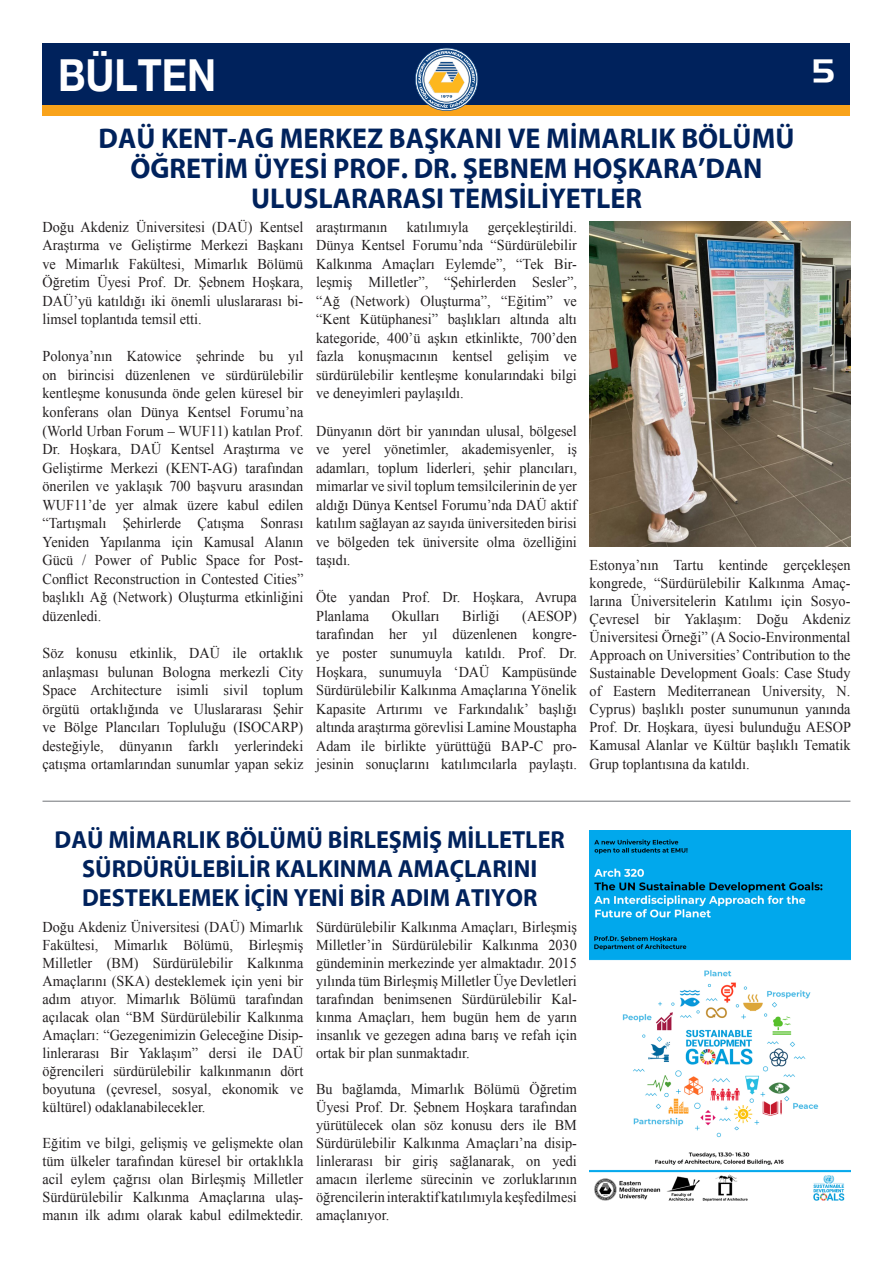
<style>
.page{position:relative;width:893px;height:1263px;background:#fff}
.page>*{position:absolute;margin:0;border:0;box-sizing:border-box;transform-origin:0 0}
.t1{font:700 44.1px "Helvetica Neue EMU";color:#fff;scale:.89 1}
.t2{font:31.5px "Handel EMU";color:#fff}
.t3{font:700 28.8px/30.2px "Myriad EMU";color:#00225c;text-align:center}
.t4{font:700 24.9px/28.8px "Myriad EMU";color:#00225c;text-align:center}
.t5{font:15px/18.6px "Times New Roman";color:#231f20;text-align:justify;scale:.95 1}
</style>
<div class="page">
<div style="left:43px;top:43px;width:807px;height:72px;background:#f9a31b"></div>
<div style="left:43px;top:43px;width:807px;height:61px;background:#00225c"></div>
<svg style="left:415px;top:48px;width:63px;height:63px"></svg>
<img style="left:590px;top:221px;width:260px;height:325px">
<img style="left:590px;top:830px;width:260px;height:372px">
<hr style="left:43px;top:800px;width:807px;height:2px;background:#939598">
<p class="t1" style="left:58px;top:48px;width:179px">BÜLTEN</p>
<p class="t2" style="left:813px;top:52px;width:23px">5</p>
<p class="t3" style="left:99px;top:124px;width:697px">DAÜ KENT-AG MERKEZ BAŞKANI VE MİMARLIK BÖLÜMÜ<br>ÖĞRETİM ÜYESİ PROF. DR. ŞEBNEM HOŞKARA’DAN<br>ULUSLARARASI TEMSİLİYETLER</p>
<p class="t5" style="left:43px;top:217px;width:276px">Doğu Akdeniz Üniversitesi (DAÜ) Kentsel Araştırma ve Geliştirme Merkezi Başkanı ve Mimarlık Fakültesi, Mimarlık Bölümü Öğretim Üyesi Prof. Dr. Şebnem Hoşkara, DAÜ’yü katıldığı iki önemli uluslararası bi&shy;limsel toplantıda temsil etti.</p>
<p class="t5" style="left:43px;top:347px;width:276px">Polonya’nın Katowice şehrinde bu yıl on birincisi düzenlenen ve sürdürülebilir kentleşme konusunda önde gelen küresel bir konferans olan Dünya Kentsel Forumu’na (World Urban Forum – WUF11) katılan Prof.<br>Dr. Hoşkara, DAÜ Kentsel Araştırma ve Geliştirme Merkezi (KENT-AG) tarafından önerilen ve yaklaşık 700 başvuru arasından WUF11’de yer almak üzere kabul edilen “Tartışmalı Şehirlerde Çatışma Sonrası Yeniden Yapılanma için Kamusal Alanın Gücü / Power of Public Space for Post-Conflict Reconstruction in Contested Cities” başlıklı Ağ (Network) Oluşturma etkinliğini düzenledi.</p>
<p class="t5" style="left:43px;top:643px;width:276px">Söz konusu etkinlik, DAÜ ile ortaklık anlaşması bulunan Bologna merkezli City Space Architecture isimli sivil toplum örgütü ortaklığında ve Uluslararası Şehir ve Bölge Plancıları Topluluğu (ISOCARP) desteğiyle, dünyanın farklı yerlerindeki çatışma ortamlarından sunumlar yapan sekiz</p>
<p class="t5" style="left:316px;top:217px;width:276px;text-indent:172px">gerçekleştirildi.<br>Dünya Kentsel Forumu’nda “Sürdürülebilir Kalkınma Amaçları Eylemde”, “Tek Bir&shy;leşmiş Milletler”, “Şehirlerden Sesler”, “Ağ (Network) Oluşturma”, “Eğitim” ve “Kent Kütüphanesi” başlıkları altında altı kategoride, 400’ü aşkın etkinlikte, 700’den fazla konuşmacının kentsel gelişim ve sürdürülebilir kentleşme konularındaki bilgi ve deneyimleri paylaşıldı.</p>
<p class="t5" style="left:316px;top:421px;width:276px">Dünyanın dört bir yanından ulusal, bölgesel ve yerel yönetimler, akademisyenler, iş adamları, toplum liderleri, şehir plancıları, mimarlar ve sivil toplum temsilcilerinin de yer aldığı Dünya Kentsel Forumu’nda DAÜ aktif katılım sağlayan az sayıda üniversiteden birisi ve bölgeden tek üniversite olma özelliğini taşıdı.</p>
<p class="t5" style="left:316px;top:588px;width:276px">Öte yandan Prof. Dr. Hoşkara, Avrupa<br>Planlama</p>
<p class="t5" style="left:316px;top:217px;width:76px">araştırmanın</p>
<p class="t5" style="left:407px;top:217px;width:67px">katılımıyla</p>
<p class="t5" style="left:316px;top:606px;width:276px;text-indent:206px">(AESOP) tarafından her yıl düzenlenen kongre&shy;ye poster sunumuyla katıldı. Prof. Dr.<br>Hoşkara, sunumuyla ‘DAÜ Kampüsünde Sürdürülebilir Kalkınma Amaçlarına Yönelik Kapasite Artırımı ve Farkındalık’ başlığı altında araştırma görevlisi Lamine Moustapha Adam ile birlikte yürüttüğü BAP-C pro&shy;jesinin sonuçlarını katılımcılarla paylaştı.</p>
<p class="t5" style="left:392px;top:606px;width:51px">Okulları</p>
<p class="t5" style="left:462px;top:606px;width:41px">Birliği</p>
<p class="t5" style="left:590px;top:555px;width:277px;line-height:18.1px">Estonya’nın Tartu kentinde gerçekleşen kongrede, “Sürdürülebilir Kalkınma Amaç&shy;larına Üniversitelerin Katılımı için Sosyo-Çevresel bir Yaklaşım: Doğu Akdeniz Üniversitesi Örneği” (A Socio-Environmental Approach on Universities’ Contribution to the Sustainable Development Goals: Case Study of Eastern Mediterranean University, N.<br>Cyprus) başlıklı poster sunumunun yanında Prof. Dr. Hoşkara, üyesi bulunduğu AESOP Kamusal Alanlar ve Kültür başlıklı Tematik Grup toplantısına da katıldı.</p>
<p class="t4" style="left:55px;top:826px;width:512px">DAÜ MİMARLIK BÖLÜMÜ BİRLEŞMİŞ MİLLETLER<br>SÜRDÜRÜLEBİLİR KALKINMA AMAÇLARINI<br>DESTEKLEMEK İÇİN YENİ BİR ADIM ATIYOR</p>
<p class="t5" style="left:43px;top:917px;width:276px;line-height:18px">Doğu Akdeniz Üniversitesi (DAÜ) Mimarlık Fakültesi, Mimarlık Bölümü, Birleşmiş Milletler (BM) Sürdürülebilir Kalkınma Amaçlarını (SKA) desteklemek için yeni bir adım atıyor. Mimarlık Bölümü tarafından açılacak olan “BM Sürdürülebilir Kalkınma Amaçları: “Gezegenimizin Geleceğine Disip&shy;linlerarası Bir Yaklaşım” dersi ile DAÜ öğrencileri sürdürülebilir kalkınmanın dört boyutuna (çevresel, sosyal, ekonomik ve kültürel) odaklanabilecekler.</p>
<p class="t5" style="left:43px;top:1134px;width:276px;line-height:18px">Eğitim ve bilgi, gelişmiş ve gelişmekte olan tüm ülkeler tarafından küresel bir ortaklıkla acil eylem çağrısı olan Birleşmiş Milletler Sürdürülebilir Kalkınma Amaçlarına ulaş&shy;manın ilk adımı olarak kabul edilmektedir.</p>
<p class="t5" style="left:316px;top:917px;width:276px;line-height:18px">Sürdürülebilir Kalkınma Amaçları, Birleşmiş Milletler’in Sürdürülebilir Kalkınma 2030 gündeminin merkezinde yer almaktadır. 2015 yılında tüm Birleşmiş Milletler Üye Devletleri tarafından benimsenen Sürdürülebilir Kal&shy;kınma Amaçları, hem bugün hem de yarın insanlık ve gezegen adına barış ve refah için ortak bir plan sunmaktadır.</p>
<p class="t5" style="left:316px;top:1079px;width:276px;line-height:18px">Bu bağlamda, Mimarlık Bölümü Öğretim Üyesi Prof. Dr. Şebnem Hoşkara tarafından yürütülecek olan söz konusu ders ile BM Sürdürülebilir Kalkınma Amaçları’na disip&shy;linlerarası bir giriş sağlanarak, on yedi amacın ilerleme sürecinin ve zorluklarının öğrencilerin interaktif katılımıyla keşfedilmesi amaçlanıyor.</p>
</div>
